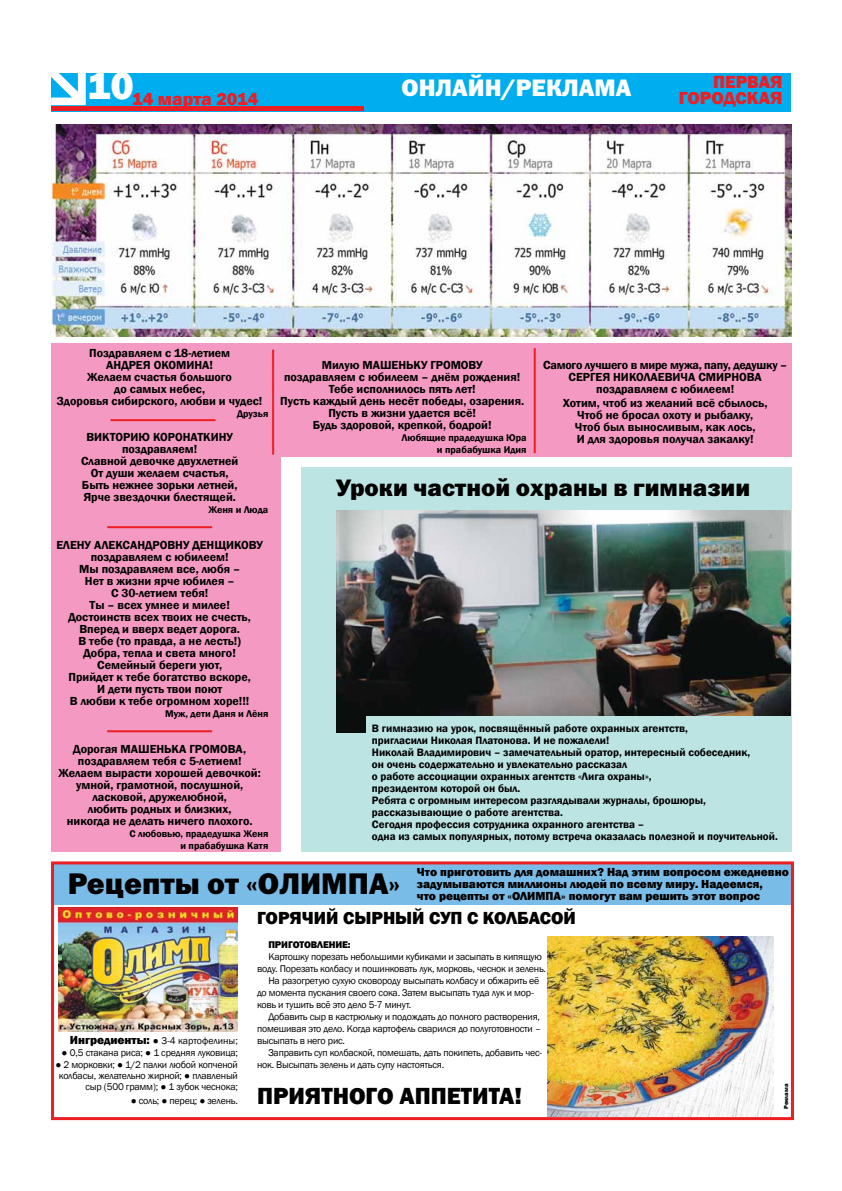
<style>
.page{position:relative;width:842px;height:1191px;background:#fff}
.page>*{position:absolute;margin:0;border:0;box-sizing:border-box;transform-origin:0 0}
.t1{font:800 40px "Franklin Gothic";color:#fff}
.t2{font:30px "Franklin Gothic Heavy C";color:#000}
.t3{font:24px "Franklin Gothic Heavy C";color:#000}
.t4{font:800 24px "Franklin Gothic";color:#000}
.t5{font:24px "Franklin Gothic Heavy C";color:#fff}
.t6{font:800 18px "Franklin Gothic";color:#ed1d24}
.t7{font:800 18px "Franklin Gothic";color:#000}
.t8{font:600 12px/12px "Franklin Gothic";color:#000}
.t9{font:800 12px/12px "Franklin Gothic";color:#000}
.t10{font:600 12px/12px "Franklin Gothic";letter-spacing:-.02em;color:#000}
.t11{font:600 11px/12px "Franklin Gothic";color:#000}
.t12{font:10px/10.8px "Franklin Gothic";letter-spacing:-.02em;color:#000;text-align:right}
.t13{font:600 10px/12px "Franklin Gothic";color:#000;text-align:right}
.t14{font:10px "Franklin Gothic";color:#000}
.t15{font:800 10px "Franklin Gothic";color:#000}
.t16{font:800 6px "Franklin Gothic";color:#000}
.s1{font-weight:800;font-size:12px}
</style>
<div class="page">
<div style="left:51px;top:73px;width:740px;height:38px;background:#00aeef"></div>
<svg style="left:51px;top:73px;width:35px;height:32px"></svg>
<div style="left:51px;top:106px;width:312px;height:5px;background:#ed1d24"></div>
<div style="left:51px;top:451px;width:230px;height:401px;background:#f49ac2"></div>
<div style="left:51px;top:343px;width:740px;height:113px;background:#f49ac2"></div>
<div style="left:301px;top:468px;width:490px;height:384px;background:#bce4e3"></div>
<img style="left:51px;top:124px;width:740px;height:212px">
<div style="left:53px;top:864px;width:739px;height:41px;background:#79bce7"></div>
<img style="left:58px;top:908px;width:180px;height:123px">
<img style="left:547px;top:936px;width:227px;height:180px">
<div style="left:51px;top:861px;width:743px;height:259px;border:3px solid #ed1d24"></div>
<img style="left:337px;top:511px;width:453px;height:221px">
<div style="left:366px;top:716px;width:425px;height:131px;background:#bce4e3"></div>
<hr style="left:111px;top:419px;width:104px;height:2px;background:#ed1d24">
<hr style="left:107px;top:526px;width:105px;height:2px;background:#ed1d24">
<hr style="left:107px;top:730px;width:105px;height:2px;background:#ed1d24">
<hr style="left:272px;top:350px;width:2px;height:104px;background:#ed1d24">
<hr style="left:534px;top:348px;width:2px;height:105px;background:#ed1d24">
<h1 class="t1" style="left:87px;top:60px;width:48px">10</h1>
<h3 class="t5" style="left:402px;top:74px;width:132px">ОНЛАЙН/РЕКЛАМА</h3>
<h3 class="t6" style="left:132px;top:87px;width:128px">14 марта 2014</h3>
<h3 class="t6" style="left:713px;top:71px;width:71px">ПЕРВАЯ</h3>
<h3 class="t6" style="left:679px;top:87px;width:105px">ГОРОДСКАЯ</h3>
<p class="t8" style="left:106px;top:347px;width:125px;text-indent:-17px">Поздравляем с 18-летием<br>Андре</p>
<p class="t8" style="left:143px;top:359px;width:28px">я Окомина</p>
<p class="t8" style="left:210px;top:359px;width:5px">!</p>
<p class="t8" style="left:87px;top:371px;width:146px">Желаем счастья большого</p>
<p class="t8" style="left:114px;top:383px;width:92px">до самых небес,</p>
<p class="t8" style="left:57px;top:395px;width:207px">Здоровья сибирского, любви и чудес!</p>
<p class="t13" style="left:237px;top:407px;width:33px">Друзья</p>
<p class="t8" style="left:86px;top:431px;width:16px">Виктори</p>
<p class="t8" style="left:139px;top:431px;width:30px">ю Коронаткину</p>
<p class="t8" style="left:122px;top:443px;width:77px">поздравляем!</p>
<p class="t8" style="left:81px;top:455px;width:159px">Славной девочке двухлетней</p>
<p class="t8" style="left:91px;top:467px;width:139px">От души желаем счастья,</p>
<p class="t8" style="left:82px;top:479px;width:157px">Быть нежнее зорьки летней,</p>
<p class="t8" style="left:83px;top:491px;width:154px">Ярче звездочки блестящей.</p>
<p class="t13" style="left:208px;top:503px;width:61px">Женя и Люда</p>
<p class="t8" style="left:56px;top:539px;width:15px">Елену</p>
<p class="t8" style="left:94px;top:539px;width:17px">Александровну</p>
<p class="t8" style="left:192px;top:539px;width:42px">Ден щикову</p>
<p class="t8" style="left:91px;top:551px;width:140px">поздравляем с юбилеем!</p>
<p class="t8" style="left:79px;top:563px;width:162px">Мы поздравляем все, любя –</p>
<p class="t8" style="left:85px;top:575px;width:151px">Нет в жизни ярче юбилея –</p>
<p class="t8" style="left:111px;top:587px;width:99px">С 30-летием тебя!</p>
<p class="t8" style="left:90px;top:599px;width:142px">Ты – всех умнее и милее!</p>
<p class="t8" style="left:68px;top:611px;width:184px">Достоинств всех твоих не счесть,</p>
<p class="t8" style="left:79px;top:623px;width:162px">Вперед и вверх ведет дорога.</p>
<p class="t8" style="left:78px;top:635px;width:164px">В тебе (то правда, а не лесть!)</p>
<p class="t8" style="left:84px;top:647px;width:154px">Добра, тепла и света много!</p>
<p class="t8" style="left:97px;top:659px;width:127px">Семейный береги уют,</p>
<p class="t8" style="left:69px;top:671px;width:184px">Прийдет к тебе богатство вскоре,</p>
<p class="t8" style="left:97px;top:683px;width:127px">И дети пусть твои поют</p>
<p class="t8" style="left:70px;top:695px;width:181px">В любви к тебе огромном хоре!!!</p>
<p class="t13" style="left:165px;top:707px;width:105px">Муж, дети Даня и Лёня</p>
<p class="t8" style="left:73px;top:743px;width:67px">Дорогая Машен</p>
<p class="t8" style="left:164px;top:743px;width:40px">ька Громова</p>
<p class="t8" style="left:243px;top:743px;width:5px">,</p>
<p class="t8" style="left:59px;top:755px;width:204px;text-align:center">поздравляем тебя с 5-летием!<br>Желаем вырасти хорошей девочкой: умной, грамотной, послушной, ласковой, дружелюбной,<br>любить родных и близких,<br>никогда не делать ничего плохого.</p>
<p class="t13" style="left:129px;top:827px;width:140px">С любовью, прадедушка Женя и прабабушка Катя</p>
<p class="t8" style="left:322px;top:359px;width:61px">Милую Машен</p>
<p class="t8" style="left:406px;top:359px;width:39px">ьку Громову</p>
<p class="t8" style="left:284px;top:371px;width:238px">поздравляем с юбилеем – днём рождения!</p>
<p class="t8" style="left:329px;top:383px;width:148px">Тебе исполнилось пять лет!</p>
<p class="t8" style="left:280px;top:395px;width:245px">Пусть каждый день несёт победы, озарения.</p>
<p class="t8" style="left:328px;top:407px;width:149px">Пусть в жизни удается всё!</p>
<p class="t8" style="left:313px;top:419px;width:180px">Будь здоровой, крепкой, бодрой!</p>
<p class="t13" style="left:402px;top:431px;width:126px">Любящие прадедушка Юра и прабабушка Идия</p>
<p class="t10" style="left:568px;top:359px;width:220px;text-indent:-25px">Самого лучшего в мире мужа, папу, дедушку –<br>Серге</p>
<p class="t8" style="left:596px;top:371px;width:140px;text-indent:84px">ча Смирнова поздравляем с юбилеем!</p>
<p class="t8" style="left:563px;top:397px;width:206px;text-align:center">Хотим, чтоб из желаний всё сбылось,<br>Чтоб не бросал охоту и рыбалку,<br>Чтоб был выносливым, как лось,<br>И для здоровья получал закалку!</p>
<p class="t8" style="left:602px;top:371px;width:27px">я Николаеви</p>
<h3 class="t3" style="left:336px;top:474px;width:416px">Уроки частной охраны в гимназии</h3>
<p class="t11" style="left:372px;top:722px;width:407px">В гимназию на урок, посвящённый работе охранных агентств,<br>пригласили Николая Платонова. И не пожалели!<br>Николай Владимирович – замечательный оратор, интересный собеседник,<br>он очень содержательно и увлекательно рассказал<br>о работе ассоциации охранных агентств «Лига охраны»,<br>президентом которой он был.<br>Ребята с огромным интересом разглядывали журналы, брошюры, рассказывающие о работе агентства.<br>Сегодня профессия сотрудника охранного агентства –<br>одна из самых популярных, потому встреча оказалась полезной и поучительной.</p>
<h2 class="t2" style="left:68px;top:866px;width:214px">Рецепты от «ОЛИМ</h2>
<h2 class="t2" style="left:348px;top:866px;width:54px">ПА»</h2>
<p class="t9" style="left:417px;top:866px;width:373px">Что приготовить для домашних? Над этим вопросом ежедневно задумываются миллионы людей по всему миру. Надеемся,<br>что рецепты от «ОЛИМПА» помогут вам решить этот вопрос</p>
<p class="t14" style="left:70px;top:1034px;width:170px"><span class="s1">Ингредиенты:</span> ● 3-4 картофелины;</p>
<p class="t12" style="left:62px;top:1047px;width:178px">● 0,5 стакана риса; ● 1 средняя луковица;</p>
<p class="t12" style="left:55px;top:1059px;width:184px">● 2 морковки; ● 1/2 палки любой копченой колбасы, желательно жирной; ● плавленый сыр (500 грамм); ● 1 зубок чеснока;</p>
<p class="t12" style="left:131px;top:1095px;width:109px">● соль; ● перец; ● зелень.</p>
<h3 class="t7" style="left:257px;top:906px;width:22px">Горя</h3>
<h3 class="t7" style="left:302px;top:906px;width:139px">чий сырный суп</h3>
<h3 class="t7" style="left:467px;top:906px;width:29px">с колбасо</h3>
<h3 class="t7" style="left:564px;top:906px;width:14px">й</h3>
<p class="t15" style="left:268px;top:938px;width:14px">Приготовление</p>
<p class="t15" style="left:348px;top:938px;width:4px">:</p>
<p class="t12" style="left:268px;top:951px;width:275px">Картошку порезать небольшими кубиками и засыпать в кипящую</p>
<p class="t12" style="left:257px;top:963px;width:290px">воду. Порезать колбасу и пошинковать лук, морковь, чеснок и зелень.</p>
<p class="t12" style="left:268px;top:975px;width:273px">На разогретую сухую сковороду высыпать колбасу и обжарить её</p>
<p class="t12" style="left:257px;top:987px;width:278px">до момента пускания своего сока. Затем высыпать туда лук и мор-</p>
<p class="t12" style="left:257px;top:999px;width:156px">ковь и тушить всё это дело 5-7 минут.</p>
<p class="t12" style="left:268px;top:1011px;width:273px">Добавить сыр в кастрюльку и подождать до полного растворения,</p>
<p class="t12" style="left:257px;top:1023px;width:285px">помешивая это дело. Когда картофель сварился до полуготовности –</p>
<p class="t12" style="left:257px;top:1035px;width:90px">высыпать в него рис.</p>
<p class="t12" style="left:268px;top:1047px;width:275px">Заправить суп колбаской, помешать, дать покипеть, добавить чес-</p>
<p class="t12" style="left:257px;top:1059px;width:189px">нок. Высыпать зелень и дать супу настояться.</p>
<h3 class="t4" style="left:257px;top:1080px;width:32px">Приятного</h3>
<h3 class="t4" style="left:400px;top:1080px;width:16px">аппетита</h3>
<h3 class="t4" style="left:515px;top:1080px;width:9px">!</h3>
<p class="t16" style="left:782px;top:1109px;width:27px;rotate:-90deg">Реклама</p>
</div>
